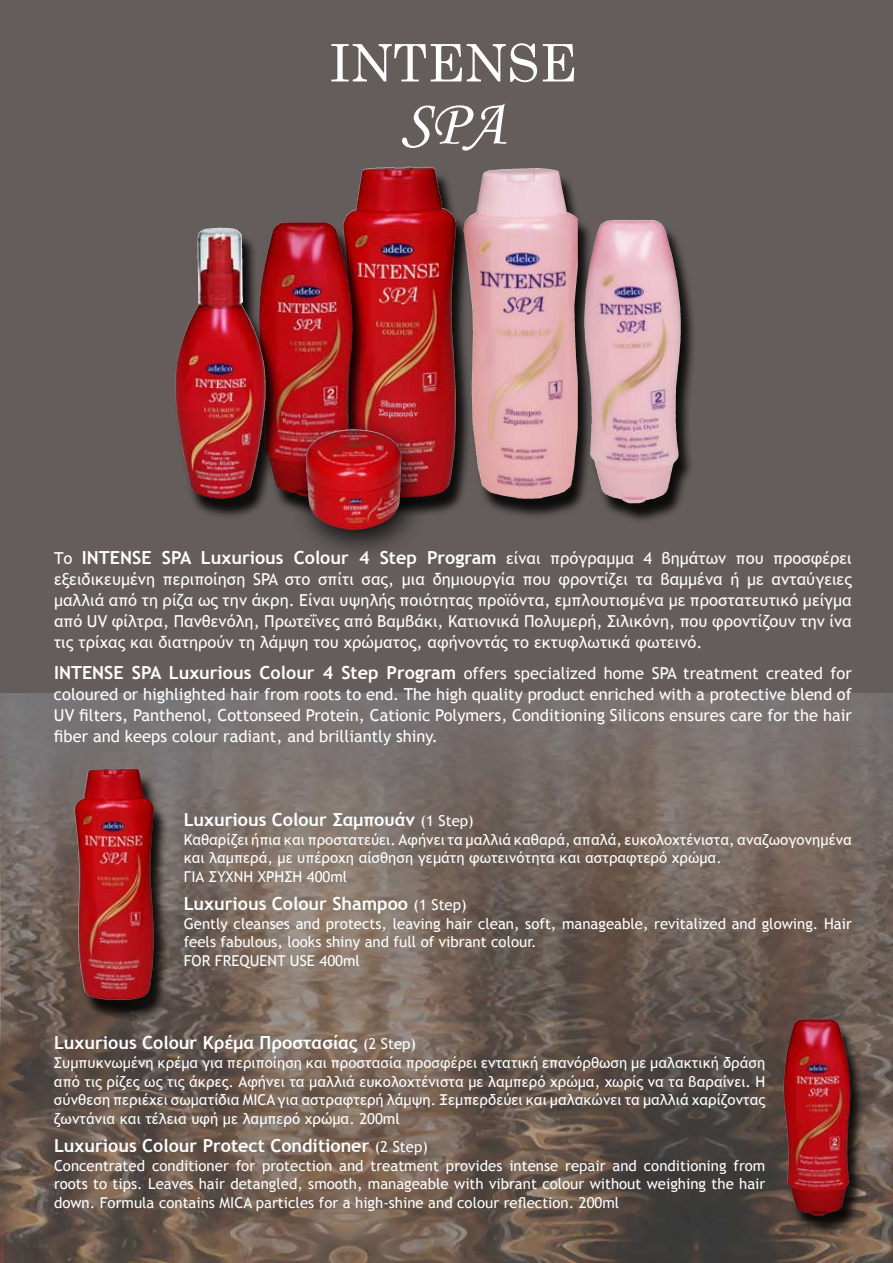
<style>
.page{position:relative;width:893px;height:1263px;background:#fff}
.page>*{position:absolute;margin:0;border:0;box-sizing:border-box;transform-origin:0 0}
.t1{font:64.65px "Monotype Corsiva";color:#fff}
.t2{font:51.75px "Century";color:#fff}
.t3{font:700 18px "Trebuchet MS";color:#fff}
.t4{font:16.5px/21px "Trebuchet MS";color:#fff;text-align:justify}
.t5{font:15px/18.8px "Trebuchet MS";color:#fff}
.s1{font-weight:400;font-size:16.5px}
.s2{font-weight:700;font-size:18px}
.s3{font-weight:400;font-size:15px}
</style>
<div class="page">
<div style="left:0;top:0;width:893px;height:1012px;background:#645d5b"></div>
<img style="left:0;top:693px;width:893px;height:570px">
<div style="left:73px;top:773px;width:115px;height:266px;background:#000;opacity:.86"></div>
<img style="left:75px;top:768px;width:47px;height:229px">
<div style="left:342px;top:171px;width:147px;height:367px;background:#000;opacity:.86"></div>
<img style="left:343px;top:167px;width:67px;height:246px">
<div style="left:258px;top:227px;width:130px;height:367px;background:#000;opacity:.86"></div>
<img style="left:259px;top:222px;width:78px;height:191px">
<div style="left:175px;top:232px;width:125px;height:313px;background:#000;opacity:.86"></div>
<img style="left:175px;top:228px;width:41px;height:269px">
<div style="left:286px;top:413px;width:164px;height:175px;background:#000;opacity:.86"></div>
<img style="left:306px;top:429px;width:64px;height:101px">
<div style="left:782px;top:1023px;width:100px;height:223px;background:#000;opacity:.86"></div>
<img style="left:783px;top:1019px;width:56px;height:197px">
<div style="left:454px;top:173px;width:146px;height:367px;background:#000;opacity:.86"></div>
<img style="left:463px;top:168px;width:72px;height:323px">
<div style="left:583px;top:225px;width:130px;height:321px;background:#000;opacity:.86"></div>
<img style="left:584px;top:220px;width:34px;height:279px">
<h2 class="t2" style="left:329px;top:19px;width:249px">INTENSE</h2>
<h1 class="t1" style="left:401px;top:84px;width:106px">SPA</h1>
<p class="t3" style="left:54px;top:546px;width:799px"><span class="s1">Το</span> INTENSE SPA Luxurious Colour 4 Step Program <span class="s1">είναι πρόγραμμα 4 βημάτων που προσφέρει</span></p>
<p class="t4" style="left:54px;top:569px;width:799px">εξειδικευμένη περιποίηση SPA στο σπίτι σας, μια δημιουργία που φροντίζει τα βαμμένα ή με ανταύγειες μαλλιά από τη ρίζα ως την άκρη. Είναι υψηλής ποιότητας προϊόντα, εμπλουτισμένα με προστατευτικό μείγμα από UV φίλτρα, Πανθενόλη, Πρωτεΐνες από Βαμβάκι, Κατιονικά Πολυμερή, Σιλικόνη, που φροντίζουν την ίνα τις τρίχας και διατηρούν τη λάμψη του χρώματος, αφήνοντάς το εκτυφλωτικά φωτεινό.</p>
<p class="t4" style="left:54px;top:663px;width:799px"><span class="s2">INTENSE SPA Luxurious Colour 4 Step Program</span> offers specialized home SPA treatment created for coloured or highlighted hair from roots to end. The high quality product enriched with a protective blend of UV filters, Panthenol, Cottonseed Protein, Cationic Polymers, Conditioning Silicons ensures care for the hair fiber and keeps colour radiant, and brilliantly shiny.</p>
<p class="t3" style="left:184px;top:808px;width:291px">Luxurious Colour Σαμπουάν <span class="s3">(1 Step)</span></p>
<p class="t5" style="left:184px;top:830px;width:670px">Καθαρίζει ήπια και προστατεύει. Αφήνει τα μαλλιά καθαρά, απαλά, ευκολοχτένιστα, αναζωογονημένα και λαμπερά, με υπέροχη αίσθηση γεμάτη φωτεινότητα και αστραφτερό χρώμα.<br>ΓΙΑ ΣΥΧΝΗ ΧΡΗΣΗ 400ml</p>
<p class="t3" style="left:184px;top:892px;width:284px">Luxurious Colour Shampoo <span class="s3">(1 Step)</span></p>
<p class="t5" style="left:184px;top:914px;width:670px">Gently cleanses and protects, leaving hair clean, soft, manageable, revitalized and glowing. Hair feels fabulous, looks shiny and full of vibrant colour.<br>FOR FREQUENT USE 400ml</p>
<p class="t3" style="left:54px;top:1031px;width:364px">Luxurious Colour Κρέμα Προστασίας <span class="s3">(2 Step)</span></p>
<p class="t5" style="left:54px;top:1053px;width:713px;text-align:justify">Συμπυκνωμένη κρέμα για περιποίηση και προστασία προσφέρει εντατική επανόρθωση με μαλακτική δράση από τις ρίζες ως τις άκρες. Αφήνει τα μαλλιά ευκολοχτένιστα με λαμπερό χρώμα, χωρίς να τα βαραίνει. Η σύνθεση περιέχει σωματίδια MICA για αστραφτερή λάμψη. Ξεμπερδεύει και μαλακώνει τα μαλλιά χαρίζοντας ζωντάνια και τέλεια υφή με λαμπερό χρώμα. 200ml</p>
<p class="t3" style="left:54px;top:1134px;width:375px">Luxurious Colour Protect Conditioner <span class="s3">(2 Step)</span></p>
<p class="t5" style="left:54px;top:1156px;width:713px;text-align:justify">Concentrated conditioner for protection and treatment provides intense repair and conditioning from roots to tips. Leaves hair detangled, smooth, manageable with vibrant colour without weighing the hair down. Formula contains MICA particles for a high-shine and colour reflection. 200ml</p>
</div>
